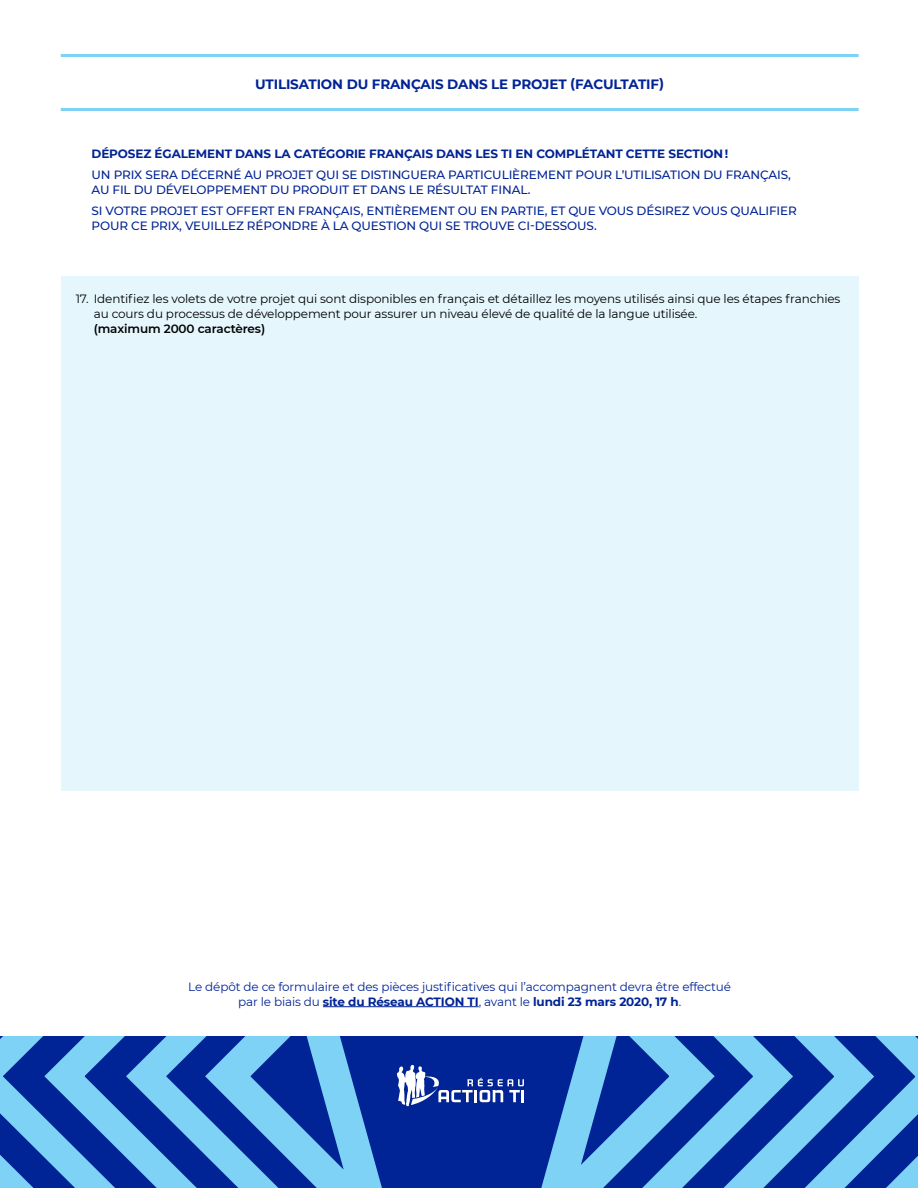
<style>
.page{position:relative;width:918px;height:1188px;background:#fff}
.page>*{position:absolute;margin:0;border:0;box-sizing:border-box;transform-origin:0 0}
.t1{font:700 13.5px "Montserrat";letter-spacing:-.01em;color:#002395}
.t2{font:500 12px/15px "Montserrat";letter-spacing:-.01em;color:#002395}
.t3{font:12px/15px "Montserrat";letter-spacing:-.01em;color:#000}
.t4{font:12px/15px "Montserrat";letter-spacing:-.01em;color:#002395;text-align:center}
.t5{font:700 12px "Montserrat";letter-spacing:-.01em;color:#002395}
.t6{font:600 12px "Montserrat";letter-spacing:-.01em;color:#000}
.s1{font-weight:700}
</style>
<div class="page">
<svg style="left:0;top:1037px;width:918px;height:151px;background:#386ebe"></svg>
<div style="left:61px;top:277px;width:798px;height:514px;background:#e5f6fd"></div>
<hr style="left:61px;top:54px;width:798px;height:3px;background:#7ed2f6">
<hr style="left:61px;top:108px;width:798px;height:3px;background:#7ed2f6">
<hr style="left:323px;top:1006px;width:156px;height:1px;background:#002395">
<p class="t1" style="left:255px;top:75px;width:410px">UTILISATION DU FRANÇAIS DANS LE PROJET (FACULTATIF)</p>
<p class="t5" style="left:92px;top:145px;width:638px">DÉPOSEZ ÉGALEMENT DANS LA CATÉGORIE FRANÇAIS DANS LES TI EN COMPLÉTANT CETTE SECTION !</p>
<p class="t2" style="left:92px;top:167px;width:701px">UN PRIX SERA DÉCERNÉ AU PROJET QUI SE DISTINGUERA PARTICULIÈREMENT POUR L’UTILISATION DU FRANÇAIS,<br>AU FIL DU DÉVELOPPEMENT DU PRODUIT ET DANS LE RÉSULTAT FINAL.</p>
<p class="t2" style="left:92px;top:203px;width:707px">SI VOTRE PROJET EST OFFERT EN FRANÇAIS, ENTIÈREMENT OU EN PARTIE, ET QUE VOUS DÉSIREZ VOUS QUALIFIER<br>POUR CE PRIX, VEUILLEZ RÉPONDRE À LA QUESTION QUI SE TROUVE CI-DESSOUS.</p>
<p class="t3" style="left:94px;top:291px;width:748px;text-indent:-18px">17. Identifiez les volets de votre projet qui sont disponibles en français et détaillez les moyens utilisés ainsi que les étapes franchies au cours du processus de développement pour assurer un niveau élevé de qualité de la langue utilisée.</p>
<p class="t6" style="left:94px;top:321px;width:173px">(maximum 2000 caractères)</p>
<p class="t4" style="left:188px;top:979px;width:544px">Le dépôt de ce formulaire et des pièces justificatives qui l’accompagnent devra être effectué par le biais du <span class="s1">site du Réseau ACTION TI</span>, avant le <span class="s1">lundi 23 mars 2020, 17 h</span>.</p>
</div>
